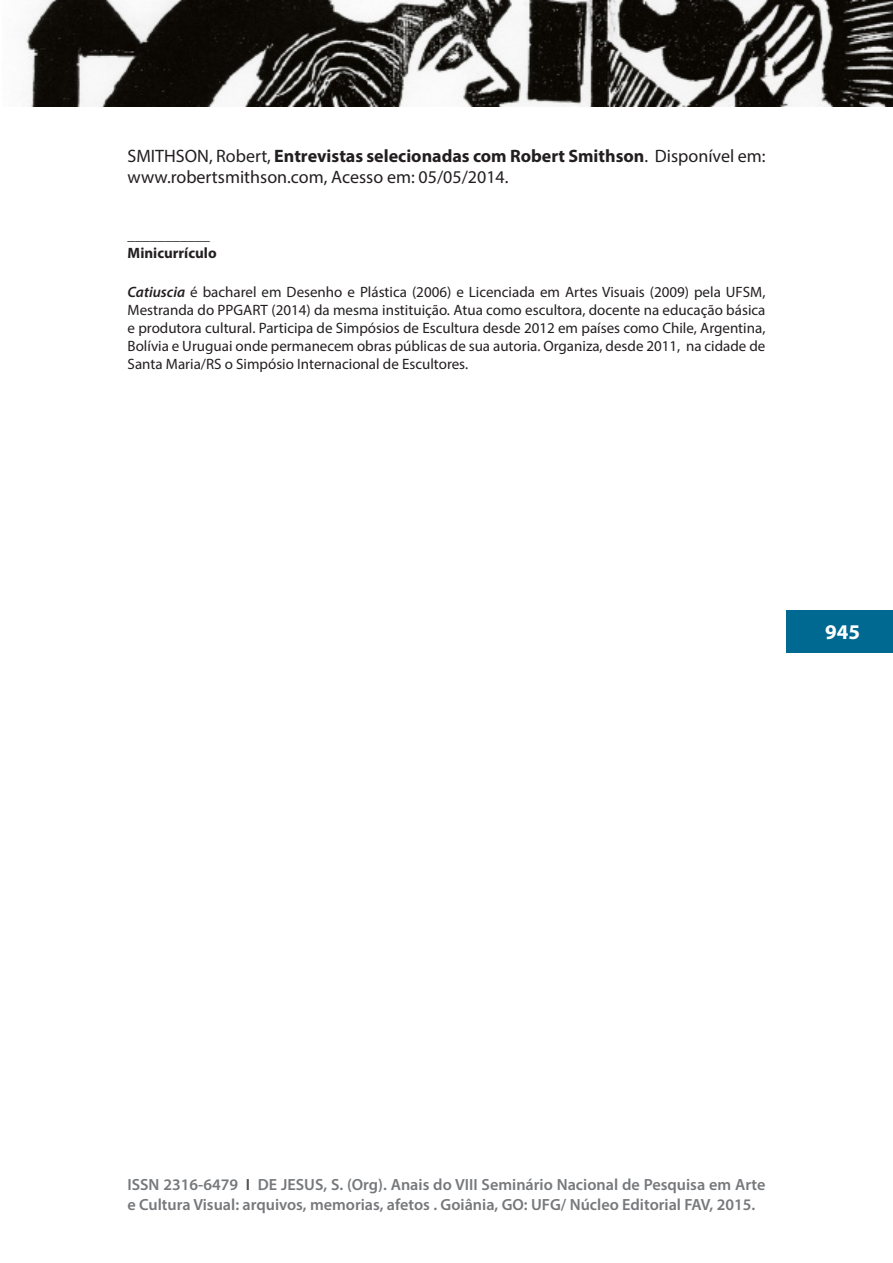
<style>
.page{position:relative;width:893px;height:1263px;background:#fff}
.page>*{position:absolute;margin:0;border:0;box-sizing:border-box;transform-origin:0 0}
.t1{font:700 21px "Myriad Pro";color:#fff}
.referencias{font:18px/21px "Myriad Pro";color:#231f20}
.t2{font:600 16.2px/19.5px "Myriad Pro";color:#76787b}
.resumos{font:15px/18px "Myriad Pro";color:#231f20;text-align:justify}
.resumos-2{font:700 15px "Myriad Pro";color:#231f20}
.s1{font-weight:700}
.s2{font-weight:600;font-style:italic}
.s3{color:#4b4c4d}
</style>
<div class="page">
<div style="left:787px;top:610px;width:106px;height:43px;background:#006991"></div>
<img style="left:25px;top:0;width:868px;height:106px">
<p class="referencias" style="left:128px;top:145px;width:639px">SMITHSON, Robert, <span class="s1">Entrevistas selecionadas com Robert Smithson</span>. Disponível em: www.robertsmithson.com, Acesso em: 05/05/2014.</p>
<p class="resumos-2" style="left:128px;top:225px;width:84px">___________</p>
<p class="resumos-2" style="left:128px;top:243px;width:91px">Minicurrículo</p>
<p class="resumos" style="left:128px;top:283px;width:639px"><span class="s2">Catiuscia</span> é bacharel em Desenho e Plástica (2006) e Licenciada em Artes Visuais (2009) pela UFSM, Mestranda do PPGART (2014) da mesma instituição. Atua como escultora, docente na educação básica e produtora cultural. Participa de Simpósios de Escultura desde 2012 em países como Chile, Argentina, Bolívia e Uruguai onde permanecem obras públicas de sua autoria. Organiza, desde 2011, na cidade de Santa Maria/RS o Simpósio Internacional de Escultores.</p>
<h1 class="t1" style="left:825px;top:619px;width:36px">945</h1>
<p class="t2" style="left:128px;top:1174px;width:639px">ISSN 2316-6479 <span class="s3">I</span> DE JESUS, S. (Org). Anais do VIII Seminário Nacional de Pesquisa em Arte e Cultura Visual: arquivos, memorias, afetos . Goiânia, GO: UFG/ Núcleo Editorial FAV, 2015.</p>
</div>
